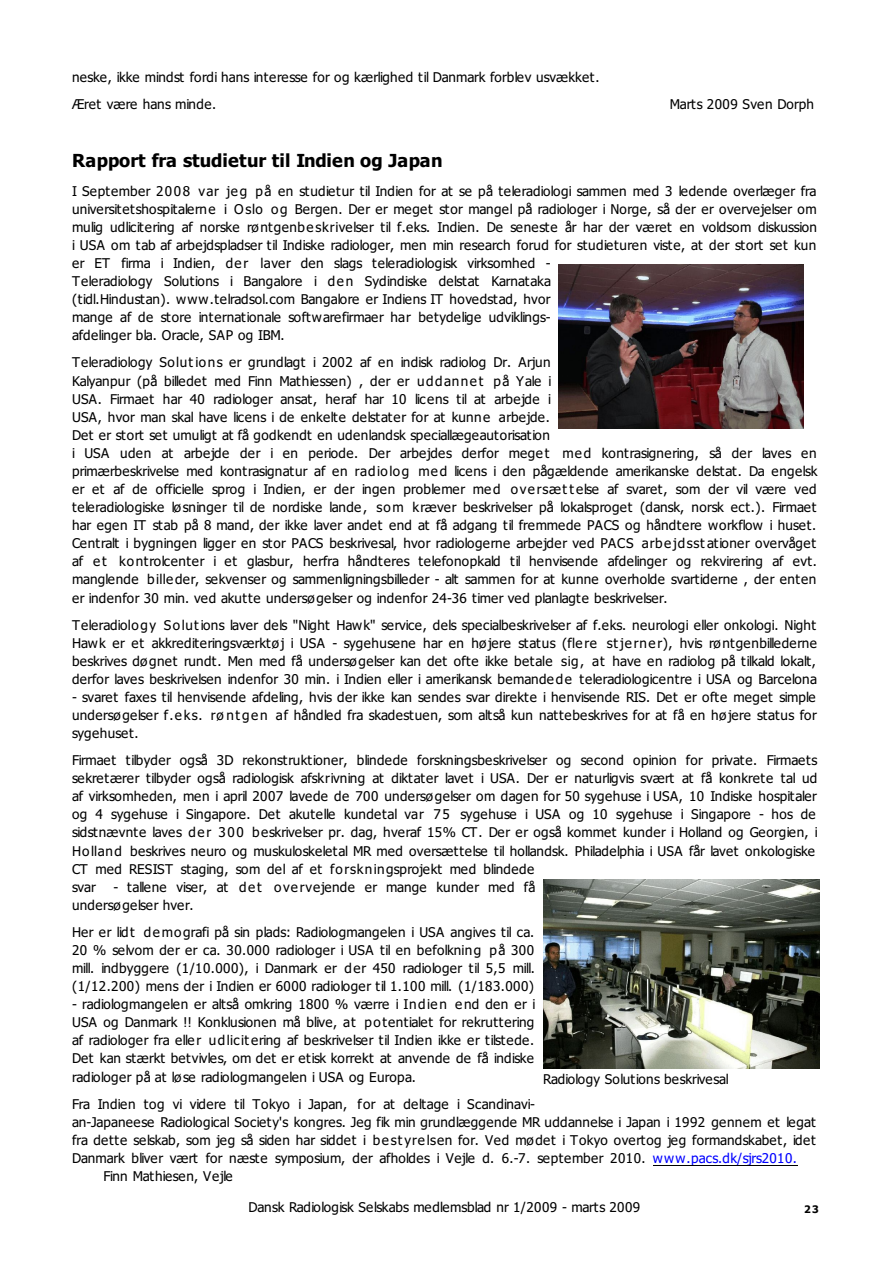
<style>
.page{position:relative;width:894px;height:1263px;background:#fff}
.page>*{position:absolute;margin:0;border:0;box-sizing:border-box;transform-origin:0 0}
.t1{font:700 18px "Tahoma";letter-spacing:.005em;color:#000}
.t2{font:13.5px/18.1px "Tahoma";letter-spacing:.02em;color:#000}
.t3{font:13.5px/27px "Tahoma";color:#000}
.t4{font:13.5px "Tahoma";letter-spacing:-.025em;color:#000}
.t5{font:700 10.5px "Tahoma";color:#000}
.s1{color:#00f}
</style>
<div class="page">
<hr style="left:653px;top:1165px;width:145px;height:1px;background:#000">
<img style="left:559px;top:264px;width:245px;height:164px">
<img style="left:543px;top:880px;width:277px;height:188px">
<p class="t3" style="left:72px;top:65px;width:529px">neske, ikke mindst fordi hans interesse for og kærlighed til Danmark forblev usvækket.<br>Æret være hans minde.</p>
<p class="t2" style="left:670px;top:97px;width:146px">Marts 2009 Sven Dorph</p>
<h1 class="t1" style="left:72px;top:153px;width:372px">Rapport fra studietur til Indien og Japan</h1>
<p class="t2" style="left:72px;top:183px;width:747px">I September 2008 var je g på en studietur til Indien for at se på teleradiologi sammen med 3 ledende overlæger fra universitetshospitalerne i Oslo og Bergen. Der er meget stor mangel på radiologer i Norge, så der er overvejelser om mulig udlicitering af norske røntgenbe skrivelser til f.eks. Indien. De seneste år har der været en voldsom diskussion i USA om tab af arbejdspladser til Indiske radiologer, men min research forud for studieturen viste, at der stort set kun er ET firma i Indien, de r laver den slags teleradiologisk virksomhed -<br>Teleradiology Solutions i Bangalore i de n Sydindiske delstat Karnataka<br>(tidl.Hindustan). www.telradsol.com Bangalore er Indiens IT hovedstad, hvor<br>mange af de store internationale softwarefirmaer har betydelige udviklings-<br>afdelinger bla. Oracle, SAP og IBM.</p>
<p class="t2" style="left:72px;top:354px;width:747px">Teleradiology Solutions er grundlagt i 2002 af en indisk radiolog Dr. Arjun<br>Kalyanpur (på billedet med Finn Mathiessen) , der er uddanne t på Yale i<br>USA. Firmaet har 40 radiologer ansat, heraf har 10 licens til at arbejde i<br>USA, hvor man skal have licens i de enkelte delstater for at kunne arbejde.<br>Det er stort set umuligt at få godkendt en udenlandsk speciallægeautorisation<br>i USA uden at arbejde der i en periode. Der arbejdes derfor mege t me d kontrasignering, så der laves en primærbeskrivelse med kontrasignatur af en radiolog me d licens i den pågældende amerikanske delstat. Da engelsk er et af de officielle sprog i Indien, er der ingen problemer me d ove rsætt else af svaret, som der vil være ved teleradiologiske løsninger til de nordiske lande , som kræver beskrivelser på lokalsproget (dansk, norsk ect.). Firmaet har egen IT stab på 8 mand, der ikke laver andet end at få adgang til fremmede PACS og håndtere workflow i huset.<br>Centralt i bygningen ligger en stor PACS beskrivesal, hvor radiologerne arbejder ved PACS arbe jdsst ationer overvåget af e t kontrolcenter i et glasbur, herfra håndteres telefonopkald til henvisende afdelinger og rekvirering af evt. manglende bille der, sekvenser og sammenligningsbilleder - alt sammen for at kunne overholde svartiderne , der enten er indenfor 30 min. ved akutte undersøgelser og indenfor 24-36 timer ved planlagte beskrivelser.</p>
<p class="t2" style="left:72px;top:618px;width:747px;text-align:justify">Teleradiology Solutions laver dels "Night Hawk" service, dels specialbeskrivelser af f.eks. neurologi eller onkologi. Night Hawk er et akkrediteringsværktøj i USA - sygehusene har en højere status (flere stje rne r), hvis røntgenbillederne beskrives døgnet rundt. Men med få undersøgelser kan det ofte ikke betale sig, at have en radiolog på tilkald lokalt, derfor laves beskrivelsen indenfor 30 min. i Indien eller i amerikansk bemandede teleradiologicentre i USA og Barcelona</p>
<p class="t2" style="left:72px;top:689px;width:746px;text-align:justify">- svaret faxes til henvisende afdeling, hvis der ikke kan sendes svar direkte i henvisende RIS. Det er ofte meget simple undersøgelser f.e ks. rø nt ge n af håndled fra skadestuen, som altså kun nattebeskrives for at få en højere status for sygehuset.</p>
<p class="t2" style="left:72px;top:752px;width:747px">Firmaet tilbyder også 3D rekonstruktioner, blindede forskningsbeskrivelser og second opinion for private. Firmaets sekretærer tilbyder også radiologisk afskrivning at diktater lavet i USA. Der er naturligvis svært at få konkrete tal ud af virksomheden, men i april 2007 lavede de 700 undersøgelser om dagen for 50 sygehuse i USA, 10 Indiske hospitaler og 4 sygehuse i Singapore. Det akutelle kundetal var 75 sygehuse i USA og 10 sygehuse i Singapore - hos de sidstnævnte laves de r 300 beskrivelser pr. dag, hveraf 15% CT. Der er også kommet kunder i Holland og Georgien, i Holland beskrives neuro og muskuloskeletal MR med oversættelse til hollandsk. Philadelphia i USA får lavet onkologiske CT med RESIST staging, som del af et forskningsprojekt med blindede<br>svar</p>
<p class="t2" style="left:72px;top:880px;width:465px;text-indent:42px">- tallene viser, at de t ove rvejende er mange kunder med få undersøgelser hver.</p>
<p class="t2" style="left:72px;top:925px;width:464px;text-align:justify">Her er lidt de mografi på sin plads: Radiologmangelen i USA angives til ca.<br>20 % selvom der er ca. 30.000 radiologer i USA til en befolkning på 300 mill. indbyggere (1/10.000), i Danmark er der 450 radiologer til 5,5 mill. (1/12.200) mens der i Indien er 6000 radiologer til 1.100 mill. (1/183.000)</p>
<p class="t2" style="left:72px;top:996px;width:465px;text-align:justify">- radiologmangelen er altså omkring 1800 % værre i Indie n e nd den er i USA og Danmark !! Konklusionen må blive, at potentialet for rekruttering af radiologer fra elle r udlicit ering af beskrivelser til Indien ikke er tilstede.<br>Det kan stærkt betvivles, om det er etisk korrekt at anvende de få indiske radiologer på at løse radiologmangelen i USA og Europa.</p>
<p class="t2" style="left:72px;top:1097px;width:464px">Fra Indien tog vi videre til Tokyo i Japan, for at deltage i Scandinavi-</p>
<p class="t2" style="left:72px;top:1115px;width:745px">an-Japaneese Radiological Society's kongres. Jeg fik min grundlæggende MR uddannelse i Japan i 1992 gennem et legat</p>
<p class="t2" style="left:72px;top:1133px;width:745px">fra dette selskab, som jeg så siden har siddet i be st yrelsen for. Ved mødet i Tokyo overtog jeg formandskabet, idet</p>
<p class="t2" style="left:72px;top:1151px;width:727px">Danmark bliver vært for næste symposium, der afholdes i Vejle d. 6.-7. september 2010. <span class="s1">www.pacs.dk/sjrs2010.</span></p>
<p class="t4" style="left:104px;top:1171px;width:131px">Finn Mathiesen, Vejle</p>
<p class="t2" style="left:543px;top:1071px;width:187px">Radiology Solutions beskrivesal</p>
<p class="t3" style="left:249px;top:1195px;width:393px">Dansk Radiologisk Selskabs medlemsblad nr 1/2009 - marts 2009</p>
<p class="t5" style="left:804px;top:1205px;width:16px">23</p>
</div>
